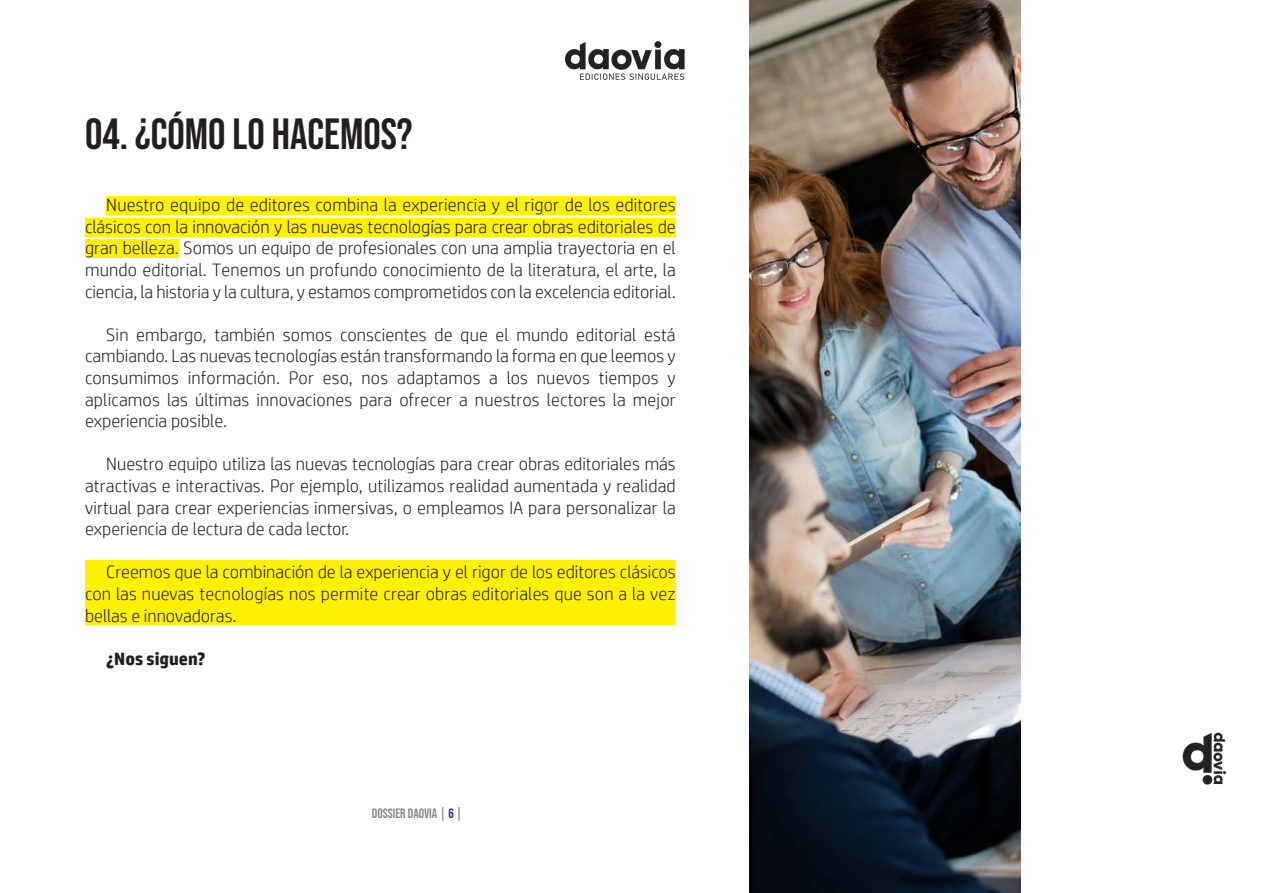
<style>
.page{position:relative;width:1263px;height:893px;background:#fff}
.page>*{position:absolute;margin:0;border:0;box-sizing:border-box;transform-origin:0 0}
.t1{font:43.5px "Bebas Neue";color:#231f20}
.t2{font:300 18px/21.6px "HP Simplified";color:#231f20;text-align:justify}
.t3{font:700 18px "HP Simplified";color:#231f20}
.t4{font:13.5px "Bebas Neue";color:#87898c}
.s1{color:#1b377a}
</style>
<div class="page">
<img style="left:565px;top:41px;width:120px;height:39px">
<img style="left:1182px;top:732px;width:45px;height:53px">
<img style="left:749px;top:0;width:271px;height:893px">
<div style="left:85px;top:560px;width:591px;height:65px;background:#fff101"></div>
<div style="left:106px;top:197px;width:570px;height:18px;background:#fff101"></div>
<div style="left:85px;top:218px;width:591px;height:18px;background:#fff101"></div>
<div style="left:85px;top:240px;width:94px;height:18px;background:#fff101"></div>
<h1 class="t1" style="left:85px;top:110px;width:329px">04. ¿CÓMO Lo HACEMOS?</h1>
<p class="t2" style="left:85px;top:194px;width:592px;text-indent:21px">Nuestro equipo de editores combina la experiencia y el rigor de los editores clásicos con la innovación y las nuevas tecnologías para crear obras editoriales de gran belleza. Somos un equipo de profesionales con una amplia trayectoria en el mundo editorial. Tenemos un profundo conocimiento de la literatura, el arte, la ciencia, la historia y la cultura, y estamos comprometidos con la excelencia editorial.</p>
<p class="t2" style="left:85px;top:324px;width:592px;text-indent:21px">Sin embargo, también somos conscientes de que el mundo editorial está cambiando. Las nuevas tecnologías están transformando la forma en que leemos y consumimos información. Por eso, nos adaptamos a los nuevos tiempos y aplicamos las últimas innovaciones para ofrecer a nuestros lectores la mejor experiencia posible.</p>
<p class="t2" style="left:85px;top:453px;width:592px;text-indent:21px">Nuestro equipo utiliza las nuevas tecnologías para crear obras editoriales más atractivas e interactivas. Por ejemplo, utilizamos realidad aumentada y realidad virtual para crear experiencias inmersivas, o empleamos IA para personalizar la experiencia de lectura de cada lector.</p>
<p class="t2" style="left:85px;top:561px;width:592px;text-indent:21px">Creemos que la combinación de la experiencia y el rigor de los editores clásicos con las nuevas tecnologías nos permite crear obras editoriales que son a la vez bellas e innovadoras.</p>
<p class="t3" style="left:106px;top:648px;width:101px">¿Nos siguen?</p>
<p class="t4" style="left:372px;top:806px;width:92px">DOSSIER DAOVIA | <span class="s1">6</span> |</p>
</div>
